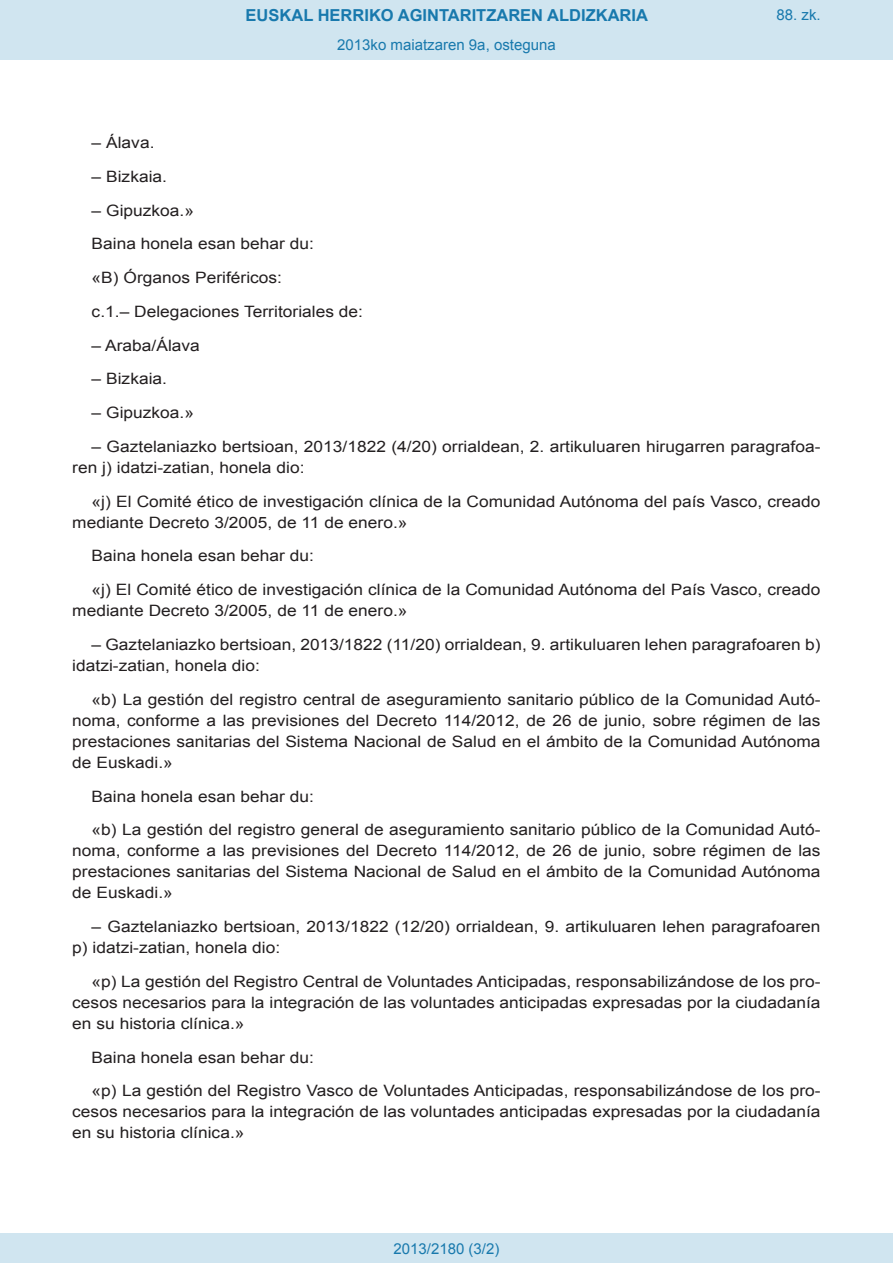
<style>
.page{position:relative;width:893px;height:1263px;background:#fff}
.page>*{position:absolute;margin:0;border:0;box-sizing:border-box;transform-origin:0 0}
.t1{font:700 16.5px "Arial";color:#1879ad}
.BOPVDetalle{font:15.6px/21px "Arial";color:#231f20;scale:1.11 1}
.Paginacion_Centro{font:15px "Arial";color:#1879ad}
</style>
<div class="page">
<div style="left:0;top:0;width:893px;height:60px;background:#d0e5f0"></div>
<div style="left:0;top:1233px;width:893px;height:30px;background:#d0e5f0"></div>
<p class="t1" style="left:246px;top:4px;width:404px">EUSKAL HERRIKO AGINTARITZAREN ALDIZKARIA</p>
<p class="Paginacion_Centro" style="left:337px;top:35px;width:220px">2013ko maiatzaren 9a, osteguna</p>
<p class="Paginacion_Centro" style="left:776px;top:5px;width:46px">88. zk.</p>
<p class="BOPVDetalle" style="left:92px;top:132px;width:58px">– Álava.</p>
<p class="BOPVDetalle" style="left:92px;top:166px;width:69px">– Bizkaia.</p>
<p class="BOPVDetalle" style="left:92px;top:200px;width:94px">– Gipuzkoa.»</p>
<p class="BOPVDetalle" style="left:92px;top:234px;width:202px">Baina honela esan behar du:</p>
<p class="BOPVDetalle" style="left:92px;top:267px;width:173px">«B) Órganos Periféricos:</p>
<p class="BOPVDetalle" style="left:92px;top:301px;width:246px">c.1.– Delegaciones Territoriales de:</p>
<p class="BOPVDetalle" style="left:92px;top:335px;width:99px">– Araba/Álava</p>
<p class="BOPVDetalle" style="left:92px;top:369px;width:69px">– Bizkaia.</p>
<p class="BOPVDetalle" style="left:92px;top:402px;width:94px">– Gipuzkoa.»</p>
<p class="BOPVDetalle" style="left:72px;top:436px;width:676px;text-indent:19px">– Gaztelaniazko bertsioan, 2013/1822 (4/20) orrialdean, 2. artikuluaren hirugarren paragrafoa&shy;ren j) idatzi-zatian, honela dio:</p>
<p class="BOPVDetalle" style="left:72px;top:491px;width:676px;text-indent:19px">«j) El Comité ético de investigación clínica de la Comunidad Autónoma del país Vasco, creado mediante Decreto 3/2005, de 11 de enero.»</p>
<p class="BOPVDetalle" style="left:92px;top:546px;width:202px">Baina honela esan behar du:</p>
<p class="BOPVDetalle" style="left:72px;top:579px;width:676px;text-indent:19px">«j) El Comité ético de investigación clínica de la Comunidad Autónoma del País Vasco, creado mediante Decreto 3/2005, de 11 de enero.»</p>
<p class="BOPVDetalle" style="left:72px;top:634px;width:676px;text-indent:19px">– Gaztelaniazko bertsioan, 2013/1822 (11/20) orrialdean, 9. artikuluaren lehen paragrafoaren b) idatzi-zatian, honela dio:</p>
<p class="BOPVDetalle" style="left:72px;top:689px;width:676px;text-align:justify;text-indent:19px">«b) La gestión del registro central de aseguramiento sanitario público de la Comunidad Autó&shy;noma, conforme a las previsiones del Decreto 114/2012, de 26 de junio, sobre régimen de las prestaciones sanitarias del Sistema Nacional de Salud en el ámbito de la Comunidad Autónoma de Euskadi.»</p>
<p class="BOPVDetalle" style="left:92px;top:786px;width:202px">Baina honela esan behar du:</p>
<p class="BOPVDetalle" style="left:72px;top:819px;width:676px;text-align:justify;text-indent:19px">«b) La gestión del registro general de aseguramiento sanitario público de la Comunidad Autó&shy;noma, conforme a las previsiones del Decreto 114/2012, de 26 de junio, sobre régimen de las prestaciones sanitarias del Sistema Nacional de Salud en el ámbito de la Comunidad Autónoma de Euskadi.»</p>
<p class="BOPVDetalle" style="left:72px;top:916px;width:676px;text-indent:19px">– Gaztelaniazko bertsioan, 2013/1822 (12/20) orrialdean, 9. artikuluaren lehen paragrafoaren p) idatzi-zatian, honela dio:</p>
<p class="BOPVDetalle" style="left:72px;top:971px;width:676px;text-align:justify;text-indent:19px">«p) La gestión del Registro Central de Voluntades Anticipadas, responsabilizándose de los pro&shy;cesos necesarios para la integración de las voluntades anticipadas expresadas por la ciudadanía en su historia clínica.»</p>
<p class="BOPVDetalle" style="left:92px;top:1047px;width:202px">Baina honela esan behar du:</p>
<p class="BOPVDetalle" style="left:72px;top:1080px;width:676px;text-align:justify;text-indent:19px">«p) La gestión del Registro Vasco de Voluntades Anticipadas, responsabilizándose de los pro&shy;cesos necesarios para la integración de las voluntades anticipadas expresadas por la ciudadanía en su historia clínica.»</p>
<p class="Paginacion_Centro" style="left:393px;top:1238px;width:107px">2013/2180 (3/2)</p>
</div>
